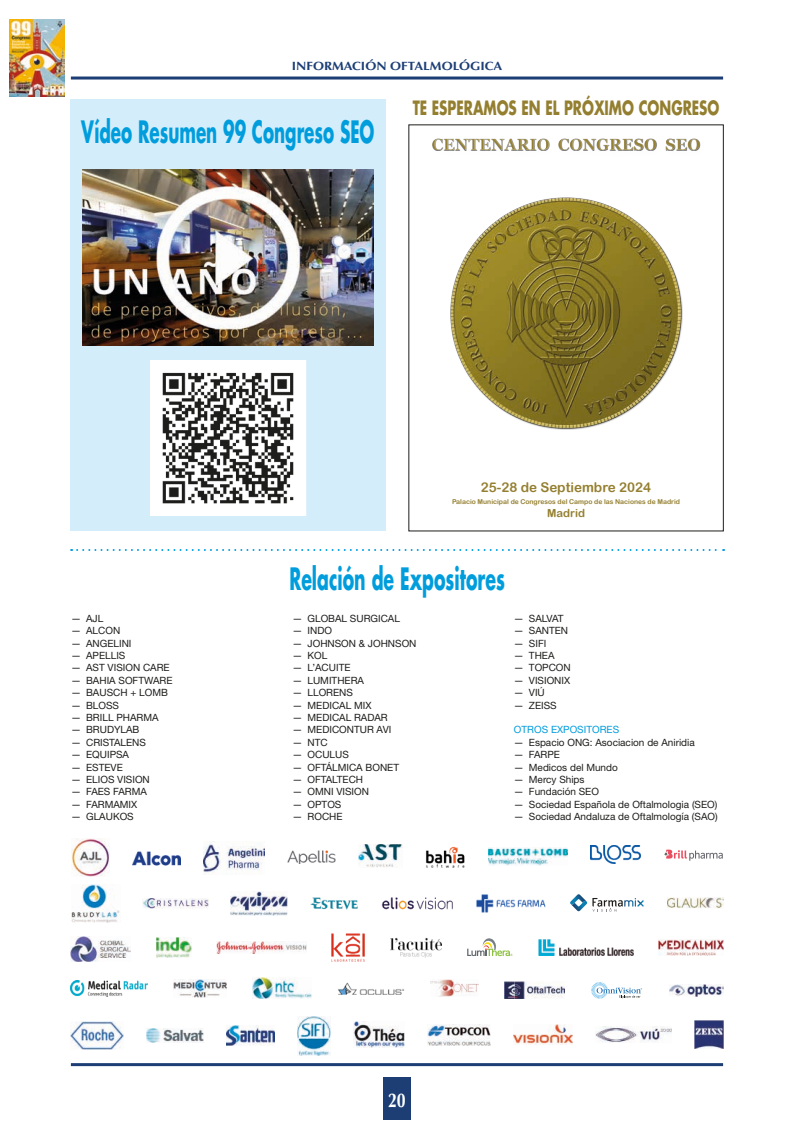
<style>
.page{position:relative;width:794px;height:1134px;background:#fff}
.page>*{position:absolute;margin:0;border:0;box-sizing:border-box;transform-origin:0 0}
.t1{font:700 30px "Futura Std";color:#009ddd;scale:.56 1}
.t2{font:700 30px "Futura Std";color:#009ddd;scale:.58 1}
.t3{font:700 20px "Optima LT Std";color:#fff;scale:.8 1}
.t4{font:700 19.2px "Futura Std";color:#947f30;scale:.7 1}
.t5{font:700 16.1px "Georgia";color:#947f30}
.t6{font:13.4px "Arial Rounded MT Bold";color:#947f30}
.t7{font:700 12px "Optima LT Std";color:#1c3e75;scale:1.1 1}
.t8{font:11.2px "Arial Rounded MT Bold";color:#947f30}
.t9{font:10px "Helvetica Neue LT Std";color:#1d1d1b}
.t10{font:10px "Helvetica Neue LT Std";color:#009ddd}
.t11{font:6.7px "Arial Rounded MT Bold";color:#947f30}
</style>
<div class="page">
<div style="left:383px;top:1078px;width:28px;height:42px;background:#1c3e75"></div>
<img style="left:10px;top:20px;width:54px;height:76px">
<hr style="left:71px;top:77px;width:652px;height:3px;background:#1c3e75">
<hr style="left:71px;top:1063px;width:652px;height:3px;background:#1c3e75">
<div style="left:70px;top:99px;width:316px;height:432px;background:#d4edfb"></div>
<img style="left:298px;top:1016px;width:32px;height:39px">
<img style="left:353px;top:1022px;width:51px;height:26px">
<img style="left:427px;top:1024px;width:64px;height:22px">
<img style="left:514px;top:1025px;width:58px;height:20px">
<img style="left:595px;top:1027px;width:76px;height:15px">
<img style="left:695px;top:1020px;width:28px;height:29px">
<img style="left:71px;top:838px;width:38px;height:38px">
<img style="left:132px;top:851px;width:48px;height:15px">
<img style="left:204px;top:842px;width:60px;height:32px">
<img style="left:358px;top:844px;width:44px;height:24px">
<img style="left:488px;top:848px;width:79px;height:17px">
<img style="left:287px;top:850px;width:48px;height:14px">
<img style="left:426px;top:846px;width:39px;height:22px">
<img style="left:590px;top:846px;width:51px;height:18px">
<img style="left:71px;top:884px;width:49px;height:38px">
<img style="left:143px;top:898px;width:65px;height:11px">
<img style="left:231px;top:892px;width:57px;height:23px">
<img style="left:310px;top:897px;width:47px;height:12px">
<svg style="left:664px;top:850px;width:59px;height:11px"></svg>
<img style="left:667px;top:897px;width:56px;height:11px">
<img style="left:71px;top:936px;width:60px;height:26px">
<img style="left:381px;top:897px;width:71px;height:12px">
<img style="left:476px;top:895px;width:70px;height:17px">
<svg style="left:570px;top:894px;width:73px;height:18px"></svg>
<img style="left:156px;top:937px;width:36px;height:20px">
<img style="left:391px;top:938px;width:50px;height:19px">
<img style="left:217px;top:941px;width:89px;height:13px">
<img style="left:538px;top:939px;width:95px;height:17px">
<img style="left:331px;top:933px;width:34px;height:29px">
<svg style="left:467px;top:938px;width:45px;height:18px"></svg>
<img style="left:658px;top:940px;width:65px;height:15px">
<img style="left:174px;top:980px;width:53px;height:17px">
<img style="left:253px;top:978px;width:58px;height:21px">
<img style="left:338px;top:982px;width:67px;height:13px">
<img style="left:431px;top:979px;width:47px;height:17px">
<img style="left:71px;top:981px;width:77px;height:15px">
<img style="left:504px;top:981px;width:60px;height:18px">
<img style="left:669px;top:984px;width:54px;height:12px">
<img style="left:71px;top:1022px;width:52px;height:28px">
<img style="left:226px;top:1025px;width:48px;height:20px">
<svg style="left:591px;top:982px;width:51px;height:17px"></svg>
<img style="left:146px;top:1029px;width:57px;height:14px">
<img style="left:450px;top:197px;width:233px;height:233px">
<div style="left:410px;top:125px;width:313px;height:44px;background:#fff;opacity:.75"></div>
<svg style="left:71px;top:549px;width:653px;height:2px"></svg>
<img style="left:83px;top:169px;width:291px;height:177px">
<img style="left:152px;top:362px;width:152px;height:152px">
<div style="left:150px;top:360px;width:156px;height:156px;border:1px solid #fff"></div>
<p class="t7" style="left:292px;top:59px;width:193px">INFORMACIÓN OFTALMOLÓGICA</p>
<h1 class="t1" style="left:81px;top:112px;width:525px">Vídeo Resumen 99 Congreso SEO</h1>
<h3 class="t4" style="left:413px;top:95px;width:439px">TE ESPERAMOS EN EL PRÓXIMO CONGRESO</h3>
<h3 class="t5" style="left:432px;top:132px;width:270px">CENTENARIO CONGRESO SEO</h3>
<h3 class="t6" style="left:481px;top:479px;width:172px">25-28 de Septiembre 2024</h3>
<p class="t11" style="left:452px;top:498px;width:230px">Palacio Municipal de Congresos del Campo de las Naciones de Madrid</p>
<p class="t8" style="left:547px;top:507px;width:39px">Madrid</p>
<p class="t9" style="left:71px;top:612px;width:34px">— AJL</p>
<p class="t9" style="left:71px;top:625px;width:51px">— ALCON</p>
<p class="t9" style="left:71px;top:637px;width:62px">— ANGELINI</p>
<p class="t9" style="left:71px;top:649px;width:56px">— APELLIS</p>
<p class="t9" style="left:71px;top:662px;width:100px">— AST VISION CARE</p>
<p class="t9" style="left:71px;top:674px;width:103px">— BAHIA SOFTWARE</p>
<p class="t9" style="left:71px;top:687px;width:98px">— BAUSCH + LOMB</p>
<p class="t9" style="left:71px;top:699px;width:49px">— BLOSS</p>
<p class="t9" style="left:71px;top:711px;width:89px">— BRILL PHARMA</p>
<p class="t9" style="left:71px;top:724px;width:70px">— BRUDYLAB</p>
<p class="t9" style="left:71px;top:736px;width:76px">— CRISTALENS</p>
<p class="t9" style="left:71px;top:749px;width:59px">— EQUIPSA</p>
<p class="t9" style="left:71px;top:761px;width:53px">— ESTEVE</p>
<p class="t9" style="left:71px;top:773px;width:80px">— ELIOS VISION</p>
<p class="t9" style="left:71px;top:786px;width:77px">— FAES FARMA</p>
<p class="t9" style="left:71px;top:798px;width:68px">— FARMAMIX</p>
<p class="t9" style="left:71px;top:811px;width:64px">— GLAUKOS</p>
<h1 class="t2" style="left:289px;top:558px;width:373px">Relación de Expositores</h1>
<p class="t9" style="left:292px;top:612px;width:109px">— GLOBAL SURGICAL</p>
<p class="t9" style="left:292px;top:625px;width:41px">— INDO</p>
<p class="t9" style="left:292px;top:637px;width:125px">— JOHNSON &amp; JOHNSON</p>
<p class="t9" style="left:292px;top:649px;width:36px">— KOL</p>
<p class="t9" style="left:292px;top:662px;width:59px">— L’ACUITE</p>
<p class="t9" style="left:292px;top:674px;width:73px">— LUMITHERA</p>
<p class="t9" style="left:292px;top:687px;width:62px">— LLORENS</p>
<p class="t9" style="left:292px;top:699px;width:80px">— MEDICAL MIX</p>
<p class="t9" style="left:292px;top:711px;width:97px">— MEDICAL RADAR</p>
<p class="t9" style="left:292px;top:724px;width:100px">— MEDICONTUR AVI</p>
<p class="t9" style="left:292px;top:736px;width:37px">— NTC</p>
<p class="t9" style="left:292px;top:749px;width:58px">— OCULUS</p>
<p class="t9" style="left:292px;top:761px;width:108px">— OFTÁLMICA BONET</p>
<p class="t9" style="left:292px;top:773px;width:72px">— OFTALTECH</p>
<p class="t9" style="left:292px;top:786px;width:78px">— OMNI VISION</p>
<p class="t9" style="left:292px;top:798px;width:50px">— OPTOS</p>
<p class="t9" style="left:292px;top:811px;width:51px">— ROCHE</p>
<p class="t9" style="left:514px;top:612px;width:51px">— SALVAT</p>
<p class="t9" style="left:514px;top:625px;width:56px">— SANTEN</p>
<p class="t9" style="left:514px;top:637px;width:34px">— SIFI</p>
<p class="t9" style="left:514px;top:649px;width:42px">— THEA</p>
<p class="t9" style="left:514px;top:662px;width:58px">— TOPCON</p>
<p class="t9" style="left:514px;top:674px;width:58px">— VISIONIX</p>
<p class="t9" style="left:514px;top:687px;width:32px">— VIÚ</p>
<p class="t9" style="left:514px;top:699px;width:44px">— ZEISS</p>
<p class="t10" style="left:514px;top:724px;width:107px">OTROS EXPOSITORES</p>
<p class="t9" style="left:514px;top:736px;width:182px">— Espacio ONG: Asociacion de Aniridia</p>
<p class="t9" style="left:514px;top:749px;width:48px">— FARPE</p>
<p class="t9" style="left:514px;top:761px;width:105px">— Medicos del Mundo</p>
<p class="t9" style="left:514px;top:773px;width:72px">— Mercy Ships</p>
<p class="t9" style="left:514px;top:786px;width:87px">— Fundación SEO</p>
<p class="t9" style="left:514px;top:798px;width:205px">— Sociedad Española de Oftalmologia (SEO)</p>
<p class="t9" style="left:514px;top:811px;width:205px">— Sociedad Andaluza de Oftalmología (SAO)</p>
<h2 class="t3" style="left:388px;top:1088px;width:24px">20</h2>
</div>
